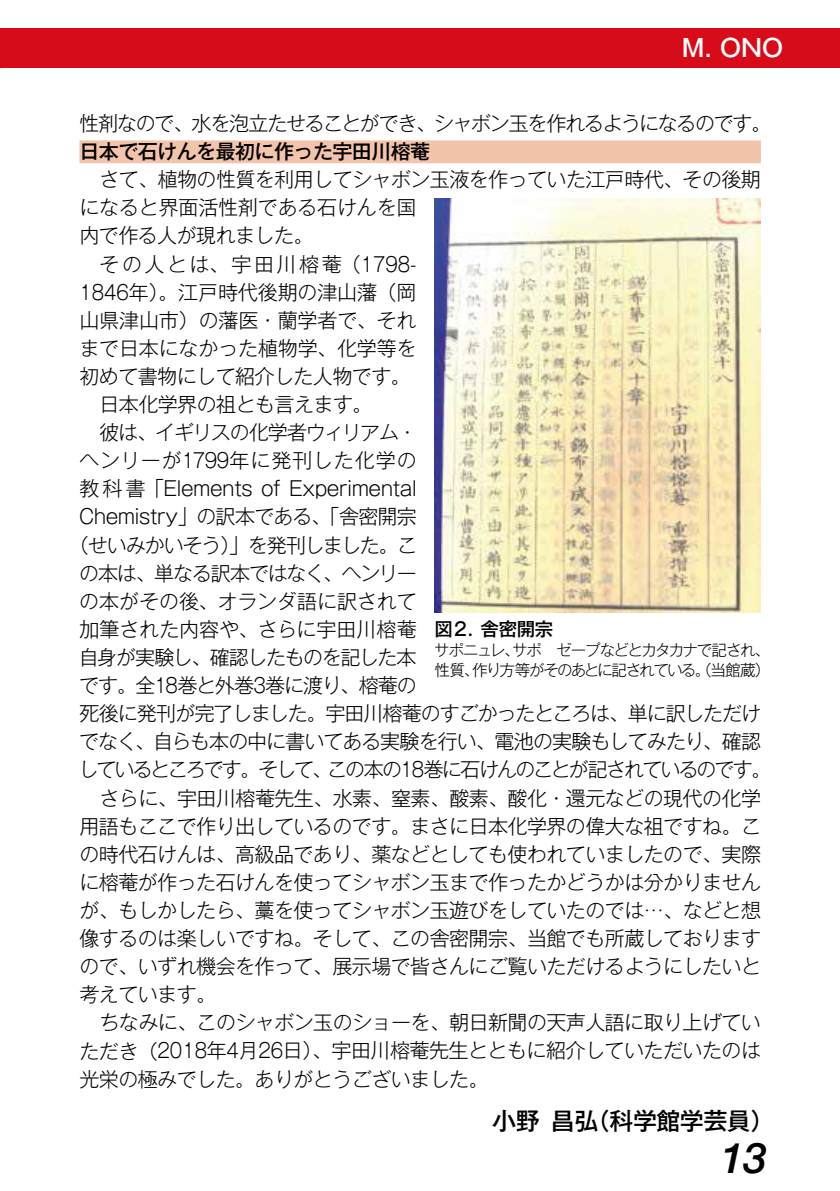
<style>
.page{position:relative;width:840px;height:1191px;background:#fff}
.page>*{position:absolute;margin:0;border:0;box-sizing:border-box;transform-origin:0 0}
.t1{font:italic 500 42px "Helvetica Neue";color:#000}
.t2{font:500 24px "Gothic MB101 Pro";letter-spacing:-.025em;color:#000}
.t3{font:500 24px "Gothic MB101 Pro";color:#fff}
.t4{font:300 20px "Gothic MB101 Pro";letter-spacing:-.03em;color:#000}
.t5{font:300 20px "Gothic MB101 Pro";letter-spacing:-.05em;color:#000}
.t6{font:300 20px "Gothic MB101 Pro";letter-spacing:-.065em;color:#000}
.t7{font:300 20px "Gothic MB101 Pro";letter-spacing:-.01em;color:#000}
.t8{font:300 20px "Gothic MB101 Pro";letter-spacing:-.09em;color:#000}
.t9{font:300 20px "Gothic MB101 Pro";color:#000}
.t10{font:300 20px "Gothic MB101 Pro";letter-spacing:-.005em;color:#000;scale:.9 1}
.t11{font:300 20px "Gothic MB101 Pro";letter-spacing:-.055em;color:#000}
.t12{font:500 20px "Gothic MB101 Pro";letter-spacing:-.03em;color:#000}
.t13{font:300 20px "Gothic MB101 Pro";letter-spacing:.04em;color:#000}
.t14{font:300 20px "Gothic MB101 Pro";letter-spacing:-.06em;color:#000}
.t15{font:300 20px "Gothic MB101 Pro";letter-spacing:.125em;color:#000}
.t16{font:500 18.4px "Gothic MB101 Pro";letter-spacing:-.025em;color:#000}
.t17{font:300 15.6px/19.8px "Gothic MB101 Pro";letter-spacing:-.1em;color:#000}
</style>
<div class="page">
<div style="left:0;top:28px;width:839px;height:40px;background:#d80c18"></div>
<div style="left:79px;top:140px;width:681px;height:23px;background:#f3c4ac"></div>
<img style="left:434px;top:198px;width:326px;height:414px">
<p class="t3" style="left:681px;top:28px;width:103px">M. ONO</p>
<p class="t6" style="left:79px;top:107px;width:693px">性剤なので、水を泡立たせることができ、シャボン玉を作れるようになるのです。</p>
<p class="t12" style="left:79px;top:135px;width:352px">日本で石けんを最初に作った宇田川榕菴</p>
<p class="t4" style="left:99px;top:163px;width:662px">さて、植物の性質を利用してシャボン玉液を作っていた江戸時代、その後期</p>
<p class="t7" style="left:79px;top:191px;width:338px">になると界面活性剤である石けんを国</p>
<p class="t4" style="left:79px;top:219px;width:235px">内で作る人が現れました。</p>
<p class="t15" style="left:99px;top:247px;width:318px">その人とは、宇田川榕菴（1798-</p>
<p class="t10" style="left:79px;top:275px;width:376px">1846年）。江戸時代後期の津山藩（岡</p>
<p class="t7" style="left:79px;top:303px;width:338px">山県津山市）の藩医・蘭学者で、それ</p>
<p class="t7" style="left:79px;top:332px;width:338px">まで日本になかった植物学、化学等を</p>
<p class="t4" style="left:79px;top:360px;width:333px">初めて書物にして紹介した人物です。</p>
<p class="t4" style="left:99px;top:388px;width:274px">日本化学界の祖とも言えます。</p>
<p class="t6" style="left:99px;top:416px;width:319px">彼は、イギリスの化学者ウィリアム・</p>
<p class="t13" style="left:79px;top:444px;width:339px">ヘンリーが1799年に発刊した化学の</p>
<p class="t4" style="left:79px;top:472px;width:339px">教科書「Elements of Experimental</p>
<p class="t4" style="left:79px;top:500px;width:339px">Chemistry」の訳本である、「舎密開宗</p>
<p class="t11" style="left:69px;top:528px;width:349px">（せいみかいそう）」を発刊しました。こ</p>
<p class="t14" style="left:79px;top:556px;width:339px">の本は、単なる訳本ではなく、ヘンリー</p>
<p class="t9" style="left:79px;top:584px;width:339px">の本がその後、オランダ語に訳されて</p>
<p class="t9" style="left:79px;top:612px;width:338px">加筆された内容や、さらに宇田川榕菴</p>
<p class="t6" style="left:79px;top:641px;width:339px">自身が実験し、確認したものを記した本</p>
<p class="t5" style="left:79px;top:669px;width:339px">です。全18巻と外巻3巻に渡り、榕菴の</p>
<p class="t5" style="left:79px;top:697px;width:683px">死後に発刊が完了しました。宇田川榕菴のすごかったところは、単に訳しただけ</p>
<p class="t5" style="left:79px;top:725px;width:683px">でなく、自らも本の中に書いてある実験を行い、電池の実験もしてみたり、確認</p>
<p class="t8" style="left:78px;top:753px;width:694px">しているところです。そして、この本の18巻に石けんのことが記されているのです。</p>
<p class="t4" style="left:99px;top:781px;width:662px">さらに、宇田川榕菴先生、水素、窒素、酸素、酸化・還元などの現代の化学</p>
<p class="t4" style="left:79px;top:809px;width:682px">用語もここで作り出しているのです。まさに日本化学界の偉大な祖ですね。こ</p>
<p class="t4" style="left:79px;top:837px;width:682px">の時代石けんは、高級品であり、薬などとしても使われていましたので、実際</p>
<p class="t4" style="left:79px;top:865px;width:682px">に榕菴が作った石けんを使ってシャボン玉まで作ったかどうかは分かりません</p>
<p class="t4" style="left:79px;top:893px;width:682px">が、もしかしたら、藁を使ってシャボン玉遊びをしていたのでは…、などと想</p>
<p class="t4" style="left:79px;top:922px;width:682px">像するのは楽しいですね。そして、この舎密開宗、当館でも所蔵しております</p>
<p class="t4" style="left:79px;top:950px;width:682px">ので、いずれ機会を作って、展示場で皆さんにご覧いただけるようにしたいと</p>
<p class="t4" style="left:79px;top:978px;width:138px">考えています。</p>
<p class="t4" style="left:99px;top:1006px;width:662px">ちなみに、このシャボン玉のショーを、朝日新聞の天声人語に取り上げてい</p>
<p class="t4" style="left:79px;top:1034px;width:682px">ただき（2018年4月26日）、宇田川榕菴先生とともに紹介していただいたのは</p>
<p class="t4" style="left:79px;top:1062px;width:410px">光栄の極みでした。ありがとうございました。</p>
<p class="t2" style="left:492px;top:1101px;width:283px">小野昌弘（科学館学芸員）</p>
<p class="t16" style="left:434px;top:613px;width:120px">図２．舎密開宗</p>
<p class="t17" style="left:434px;top:638px;width:337px">サポニュレ、サポ　ゼープなどとカタカナで記され、性質、作り方等がそのあとに記されている。（当館蔵）</p>
<h1 class="t1" style="left:719px;top:1121px;width:48px">13</h1>
</div>
